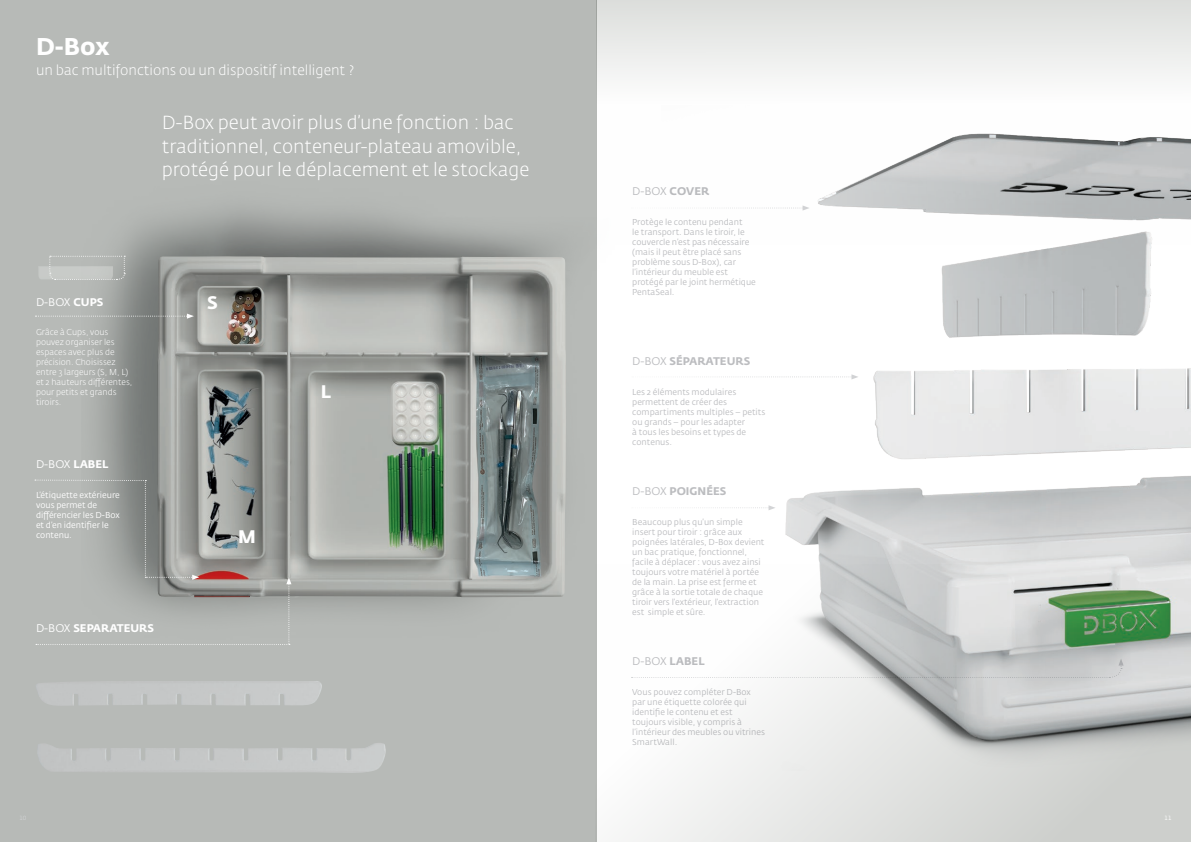
<style>
.page{position:relative;width:1191px;height:842px;background:#fff}
.page>*{position:absolute;margin:0;border:0;box-sizing:border-box;transform-origin:0 0}
.t1{font:700 24px "Fedra Sans Std";color:#fff}
.t2{font:300 18.7px/23.4px "Fedra Sans Std";color:#fff}
.t3{font:700 18px "Fedra Sans Std";color:#fff}
.t4{font:300 14px "Fedra Sans Std";color:#fff}
.t5{font:700 11px "Fedra Sans Std";color:#bcbdc0}
.t6{font:11px "Fedra Sans Std";letter-spacing:-.02em;color:#bcbdc0}
.t7{font:11px "Fedra Sans Std";letter-spacing:-.02em;color:#fff}
.t8{font:700 11px "Fedra Sans Std";color:#fff}
.t9{font:8.5px/10px "Fedra Sans Std";color:#bcbdc0}
.t10{font:300 8.5px/10px "Fedra Sans Std";color:#fff}
.t11{font:8.5px/10px "Fedra Sans Std";color:#fff}
.t12{font:6px "Fedra Sans Std";color:#fff}
.s1{font-weight:700}
.s2{font-weight:400}
</style>
<div class="page">
<div style="left:0;top:0;width:596px;height:842px;background:#b7bab7"></div>
<div style="left:596px;top:0;width:595px;height:244px;background:linear-gradient(to bottom,#e7e8e7,#fff)"></div>
<div style="left:595px;top:564px;width:596px;height:278px;background:linear-gradient(to right,#fbfbfb,#c6c8c5)"></div>
<img style="left:661px;top:105px;width:530px;height:666px">
<svg style="left:631px;top:205px;width:178px;height:6px"></svg>
<svg style="left:661px;top:505px;width:114px;height:5px"></svg>
<img style="left:95px;top:140px;width:525px;height:501px">
<img style="left:157px;top:256px;width:409px;height:342px">
<img style="left:39px;top:266px;width:10px;height:13px">
<img style="left:38px;top:743px;width:348px;height:30px">
<img style="left:36px;top:681px;width:286px;height:25px">
<svg style="left:36px;top:314px;width:158px;height:5px"></svg>
<svg style="left:49px;top:256px;width:76px;height:24px"></svg>
<svg style="left:35px;top:479px;width:256px;height:166px"></svg>
<svg style="left:631px;top:658px;width:492px;height:20px"></svg>
<h1 class="t1" style="left:36px;top:31px;width:75px">D-Box</h1>
<h3 class="t4" style="left:36px;top:61px;width:320px">un bac multifonctions ou un dispositif intelligent ?</h3>
<h2 class="t2" style="left:162px;top:111px;width:369px">D-Box peut avoir plus d’une fonction : bac traditionnel, conteneur-plateau amovible, protégé pour le déplacement et le stockage</h2>
<p class="t7" style="left:36px;top:296px;width:69px">D-BOX <span class="s1">CUPS</span></p>
<p class="t10" style="left:36px;top:327px;width:98px">Grâce à Cups, vous pouvez organiser les espaces avec plus de précision. Choisissez entre 3 largeurs (S, M, L) et 2 hauteurs différentes, pour petits et grands tiroirs.</p>
<p class="t7" style="left:36px;top:458px;width:74px">D-BOX <span class="s1">LABEL</span></p>
<p class="t11" style="left:36px;top:490px;width:85px">L’étiquette extérieure vous permet de différencier les D-Box et d’en identifier le contenu.</p>
<p class="t8" style="left:36px;top:621px;width:120px"><span class="s2">D-BOX</span> SEPARATEURS</p>
<h3 class="t3" style="left:207px;top:292px;width:12px">S</h3>
<h3 class="t3" style="left:238px;top:525px;width:19px">M</h3>
<h3 class="t3" style="left:321px;top:380px;width:12px">L</h3>
<p class="t6" style="left:632px;top:184px;width:79px">D-BOX <span class="s1">COVER</span></p>
<p class="t9" style="left:632px;top:217px;width:125px">Protège le contenu pendant<br>le transport. Dans le tiroir, le couvercle n’est pas nécessaire (mais il peut être placé sans problème sous D-Box), car l’intérieur du meuble est protégé par le joint hermétique<br>PentaSeal.</p>
<p class="t5" style="left:632px;top:354px;width:120px"><span class="s2">D-BOX</span> SÉPARATEURS</p>
<p class="t9" style="left:632px;top:387px;width:135px">Les 2 éléments modulaires permettent de créer des compartiments multiples – petits ou grands – pour les adapter<br>à tous les besoins et types de contenus.</p>
<p class="t5" style="left:632px;top:484px;width:96px"><span class="s2">D-BOX</span> POIGNÉES</p>
<p class="t9" style="left:632px;top:517px;width:134px">Beaucoup plus qu’un simple insert pour tiroir : grâce aux poignées latérales, D-Box devient un bac pratique, fonctionnel, facile à déplacer : vous avez ainsi toujours votre matériel à portée de la main. La prise est ferme et grâce à la sortie totale de chaque tiroir vers l’extérieur, l’extraction est simple et sûre.</p>
<p class="t6" style="left:632px;top:654px;width:74px">D-BOX <span class="s1">LABEL</span></p>
<p class="t9" style="left:632px;top:687px;width:134px">Vous pouvez compléter D-Box par une étiquette colorée qui identifie le contenu et est toujours visible, y compris à l’intérieur des meubles ou vitrines<br>SmartWall.</p>
<p class="t12" style="left:1164px;top:814px;width:9px">11</p>
</div>
